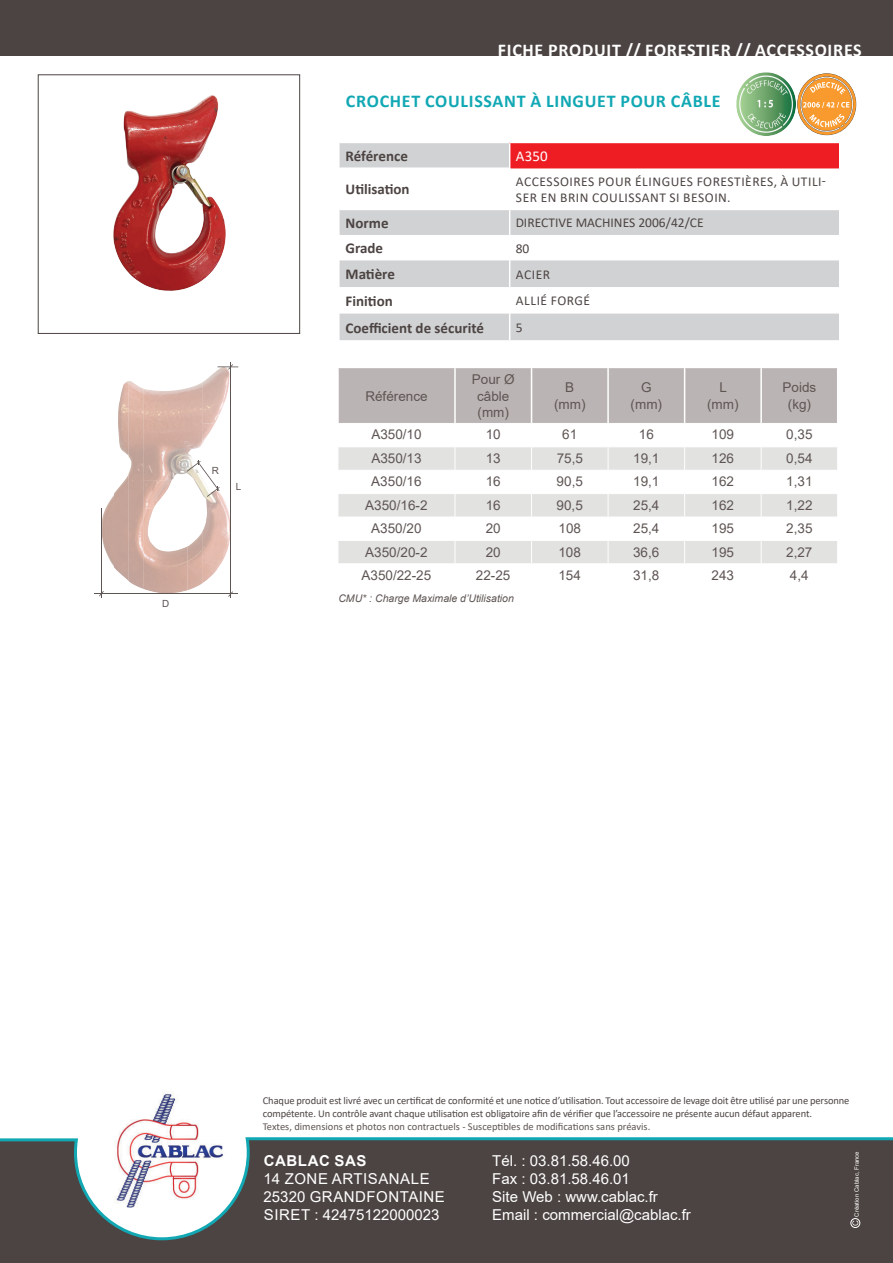
<style>
.page{position:relative;width:893px;height:1263px;background:#fff}
.page>*{position:absolute;margin:0;border:0;box-sizing:border-box;transform-origin:0 0}
.t1{font:700 18px "Calibri";letter-spacing:.04em;color:#fff}
.t2{font:700 18px "Calibri";letter-spacing:.04em;color:#11a8b4}
.t3{font:15px/18px "Arial";color:#fff}
.t4{font:700 15px "Calibri";color:#4c4442}
.t5{font:15px/18px "Arial";letter-spacing:.035em;color:#fff}
.t6{font:700 15px "Arial";letter-spacing:.035em;color:#fff}
.t7{font:15px "Calibri";color:#fff}
.t8{font:13.5px/16.2px "Arial";color:#5e5553;text-align:center}
.t9{font:13.5px/16.2px "Calibri";letter-spacing:.04em;color:#4c4442}
.t10{font:13.5px "Calibri";color:#4c4442}
.t11{font:10.5px/12.6px "Calibri";letter-spacing:-.01em;color:#4c4442}
.t12{font:10.5px "Calibri";color:#5e5553}
.t13{font:italic 10.5px "Arial";color:#5e5553}
.t14{font:9.9px "Arial";color:#5e5553}
.t15{font:6px "Arial";color:#fff}
</style>
<div class="page">
<div style="left:0;top:1138px;width:893px;height:125px;background:#4c4442"></div>
<img style="left:119px;top:1093px;width:80px;height:43px">
<div style="left:0;top:0;width:893px;height:55px;background:#4c4442"></div>
<svg style="left:0;top:1136px;width:893px;height:105px"></svg>
<div style="left:850px;top:1218px;width:10px;height:10px;border:1px solid #fff;border-radius:50%"></div>
<svg style="left:852px;top:1220px;width:6px;height:5px"></svg>
<div style="left:38px;top:74px;width:262px;height:260px;border:1px solid #4c4442"></div>
<svg style="left:340px;top:143px;width:499px;height:197px"></svg>
<div style="left:510px;top:142px;width:329px;height:26px;background:#ee1d23"></div>
<hr style="left:340px;top:209px;width:170px;height:1px;background:#fff">
<hr style="left:510px;top:209px;width:329px;height:1px;background:#fff">
<hr style="left:340px;top:168px;width:169px;height:1px;background:#fff">
<hr style="left:510px;top:168px;width:329px;height:1px;background:#ee1d23">
<svg style="left:509px;top:143px;width:1px;height:25px"></svg>
<hr style="left:509px;top:168px;width:1px;height:41px;background:#fff">
<svg style="left:509px;top:210px;width:1px;height:130px"></svg>
<hr style="left:510px;top:142px;width:329px;height:1px;background:#fff">
<img style="left:113px;top:95px;width:113px;height:196px">
<svg style="left:797px;top:73px;width:60px;height:63px"></svg>
<img style="left:736px;top:73px;width:59px;height:62px">
<svg style="left:338px;top:368px;width:499px;height:195px"></svg>
<img style="left:129px;top:381px;width:14px;height:208px">
<img style="left:202px;top:367px;width:27px;height:56px">
<img style="left:114px;top:381px;width:15px;height:200px">
<img style="left:143px;top:383px;width:59px;height:97px">
<img style="left:202px;top:423px;width:13px;height:21px">
<img style="left:202px;top:497px;width:15px;height:86px">
<img style="left:102px;top:494px;width:12px;height:73px">
<img style="left:143px;top:480px;width:29px;height:28px">
<img style="left:217px;top:494px;width:13px;height:75px">
<img style="left:143px;top:508px;width:15px;height:85px">
<img style="left:188px;top:532px;width:14px;height:58px">
<img style="left:158px;top:546px;width:30px;height:47px">
<svg style="left:187px;top:461px;width:33px;height:36px"></svg>
<svg style="left:218px;top:364px;width:20px;height:6px"></svg>
<hr style="left:94px;top:593px;width:144px;height:1px;background:#5e5553">
<hr style="left:230px;top:362px;width:1px;height:235px;background:#5e5553">
<hr style="left:101px;top:508px;width:1px;height:89px;background:#5e5553">
<p class="t14" style="left:212px;top:464px;width:9px">R</p>
<p class="t14" style="left:236px;top:480px;width:7px">L</p>
<p class="t14" style="left:162px;top:597px;width:9px">D</p>
<h1 class="t1" style="left:498px;top:37px;width:365px">FICHE PRODUIT // FORESTIER // ACCESSOIRES</h1>
<h1 class="t2" style="left:346px;top:88px;width:376px">CROCHET COULISSANT À LINGUET POUR CÂBLE</h1>
<h2 class="t4" style="left:346px;top:145px;width:64px">Référence</h2>
<h2 class="t7" style="left:516px;top:145px;width:33px">A350</h2>
<h2 class="t4" style="left:346px;top:179px;width:66px">Utilisation</h2>
<p class="t9" style="left:516px;top:173px;width:312px">ACCESSOIRES POUR ÉLINGUES FORESTIÈRES, À UTILI-<br>SER EN BRIN COULISSANT SI BESOIN.</p>
<h2 class="t4" style="left:346px;top:212px;width:45px">Norme</h2>
<p class="t10" style="left:516px;top:213px;width:189px">DIRECTIVE MACHINES 2006/42/CE</p>
<h2 class="t4" style="left:346px;top:238px;width:39px">Grade</h2>
<p class="t9" style="left:516px;top:240px;width:15px">80</p>
<h2 class="t4" style="left:346px;top:264px;width:51px">Matière</h2>
<p class="t9" style="left:516px;top:266px;width:36px">ACIER</p>
<h2 class="t4" style="left:346px;top:290px;width:49px">Finition</h2>
<p class="t9" style="left:516px;top:292px;width:76px">ALLIÉ FORGÉ</p>
<h2 class="t4" style="left:346px;top:317px;width:140px">Coefficient de sécurité</h2>
<p class="t9" style="left:516px;top:319px;width:8px">5</p>
<p class="t8" style="left:365px;top:388px;width:64px">Référence</p>
<p class="t8" style="left:472px;top:371px;width:44px">Pour Ø câble (mm)</p>
<p class="t8" style="left:554px;top:379px;width:33px">B (mm)</p>
<p class="t8" style="left:631px;top:379px;width:33px">G (mm)</p>
<p class="t8" style="left:707px;top:379px;width:33px">L (mm)</p>
<p class="t8" style="left:782px;top:379px;width:35px">Poids (kg)</p>
<p class="t8" style="left:371px;top:426px;width:52px">A350/10</p>
<p class="t8" style="left:486px;top:426px;width:17px">10</p>
<p class="t8" style="left:562px;top:426px;width:17px">61</p>
<p class="t8" style="left:639px;top:426px;width:17px">16</p>
<p class="t8" style="left:712px;top:426px;width:24px">109</p>
<p class="t8" style="left:786px;top:426px;width:28px">0,35</p>
<p class="t8" style="left:371px;top:450px;width:52px">A350/13</p>
<p class="t8" style="left:486px;top:450px;width:17px">13</p>
<p class="t8" style="left:557px;top:450px;width:28px">75,5</p>
<p class="t8" style="left:633px;top:450px;width:28px">19,1</p>
<p class="t8" style="left:712px;top:450px;width:24px">126</p>
<p class="t8" style="left:786px;top:450px;width:28px">0,54</p>
<p class="t8" style="left:371px;top:473px;width:52px">A350/16</p>
<p class="t8" style="left:486px;top:473px;width:17px">16</p>
<p class="t8" style="left:557px;top:473px;width:28px">90,5</p>
<p class="t8" style="left:633px;top:473px;width:28px">19,1</p>
<p class="t8" style="left:712px;top:473px;width:24px">162</p>
<p class="t8" style="left:786px;top:473px;width:28px">1,31</p>
<p class="t8" style="left:365px;top:497px;width:64px">A350/16-2</p>
<p class="t8" style="left:486px;top:497px;width:17px">16</p>
<p class="t8" style="left:557px;top:497px;width:28px">90,5</p>
<p class="t8" style="left:633px;top:497px;width:28px">25,4</p>
<p class="t8" style="left:712px;top:497px;width:24px">162</p>
<p class="t8" style="left:786px;top:497px;width:28px">1,22</p>
<p class="t8" style="left:371px;top:520px;width:52px">A350/20</p>
<p class="t8" style="left:486px;top:520px;width:17px">20</p>
<p class="t8" style="left:558px;top:520px;width:24px">108</p>
<p class="t8" style="left:633px;top:520px;width:28px">25,4</p>
<p class="t8" style="left:712px;top:520px;width:24px">195</p>
<p class="t8" style="left:786px;top:520px;width:28px">2,35</p>
<p class="t8" style="left:365px;top:544px;width:64px">A350/20-2</p>
<p class="t8" style="left:486px;top:544px;width:17px">20</p>
<p class="t8" style="left:558px;top:544px;width:24px">108</p>
<p class="t8" style="left:633px;top:544px;width:28px">36,6</p>
<p class="t8" style="left:712px;top:544px;width:24px">195</p>
<p class="t8" style="left:786px;top:544px;width:28px">2,27</p>
<p class="t8" style="left:361px;top:567px;width:71px">A350/22-25</p>
<p class="t8" style="left:476px;top:567px;width:36px">22-25</p>
<p class="t8" style="left:558px;top:567px;width:24px">154</p>
<p class="t8" style="left:633px;top:567px;width:28px">31,8</p>
<p class="t8" style="left:711px;top:567px;width:24px">243</p>
<p class="t8" style="left:790px;top:567px;width:20px">4,4</p>
<p class="t13" style="left:338px;top:591px;width:177px">CMU* : Charge Maximale d’Utilisation</p>
<p class="t11" style="left:263px;top:1094px;width:588px">Chaque produit est livré avec un certificat de conformité et une notice d’utilisation. Tout accessoire de levage doit être utilisé par une personne compétente. Un contrôle avant chaque utilisation est obligatoire afin de vérifier que l’accessoire ne présente aucun défaut apparent.</p>
<p class="t12" style="left:263px;top:1119px;width:389px">Textes, dimensions et photos non contractuels - Susceptibles de modifications sans préavis.</p>
<h2 class="t6" style="left:264px;top:1150px;width:104px">CABLAC SAS</h2>
<h2 class="t5" style="left:264px;top:1169px;width:183px">14 ZONE ARTISANALE<br>25320 GRANDFONTAINE<br>SIRET : 42475122000023</h2>
<h2 class="t3" style="left:492px;top:1151px;width:200px">Tél. : 03.81.58.46.00<br>Fax : 03.81.58.46.01<br>Site Web : www.cablac.fr<br>Email : commercial@cablac.fr</h2>
<p class="t15" style="left:853px;top:1216px;width:67px;rotate:-90deg">Création Cablac, France</p>
</div>
